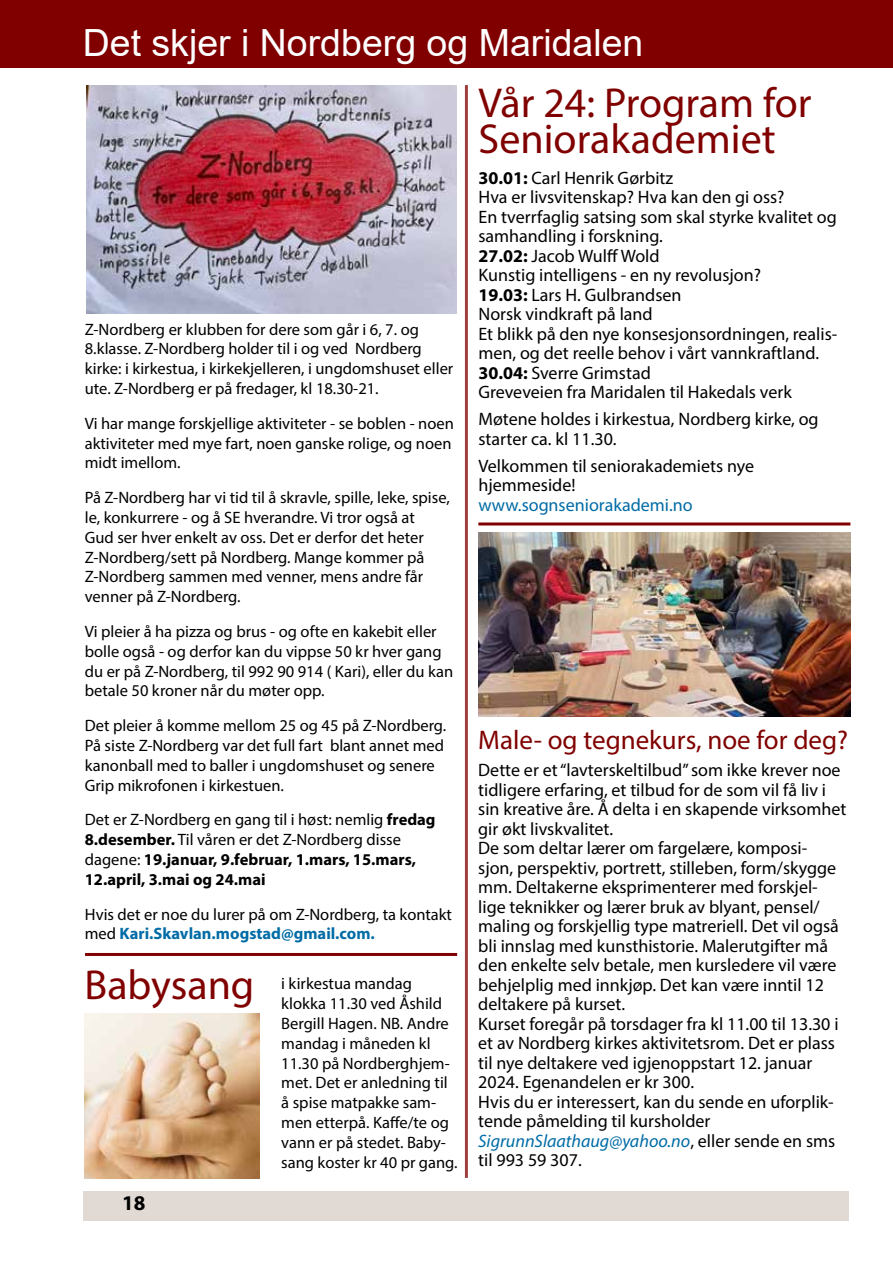
<style>
.page{position:relative;width:893px;height:1263px;background:#fff}
.page>*{position:absolute;margin:0;border:0;box-sizing:border-box;transform-origin:0 0}
.t1{font:42px/36px "Myriad Pro";color:#800000}
.t2{font:37.5px "Arial";color:#fff}
.t3{font:27px "Myriad Pro";color:#800000}
.t4{font:700 21px "Myriad Pro";color:#000}
.t5{font:18px/19.5px "Myriad Pro";color:#000}
.t6{font:18px "Myriad Pro";color:#006ca6}
.t7{font:16.5px/19.8px "Myriad Pro";color:#000}
.t8{font:700 16.5px/19.8px "Myriad Pro";color:#000}
.s1{font-weight:400}
.s2{font-weight:700;color:#006ca6}
.s3{font-weight:700}
.s4{font-style:italic;color:#006ca6}
</style>
<div class="page">
<div style="left:83px;top:1191px;width:766px;height:30px;background:#e0d9d4"></div>
<hr style="left:465px;top:85px;width:3px;height:1093px;background:#800000">
<img style="left:84px;top:1013px;width:176px;height:165px">
<div style="left:0;top:0;width:893px;height:68px;background:#800000"></div>
<img style="left:86px;top:85px;width:371px;height:228px">
<hr style="left:85px;top:953px;width:372px;height:3px;background:#800000">
<hr style="left:478px;top:522px;width:372px;height:3px;background:#800000">
<img style="left:478px;top:532px;width:372px;height:184px">
<h2 class="t2" style="left:83px;top:17px;width:562px">Det skjer i Nordberg og Maridalen</h2>
<p class="t7" style="left:85px;top:319px;width:370px">Z-Nordberg er klubben for dere som går i 6, 7. og 8.klasse. Z-Nordberg holder til i og ved Nordberg kirke: i kirkestua, i kirkekjelleren, i ungdomshuset eller ute. Z-Nordberg er på fredager, kl 18.30-21.</p>
<p class="t7" style="left:85px;top:413px;width:371px">Vi har mange forskjellige aktiviteter - se boblen - noen aktiviteter med mye fart, noen ganske rolige, og noen midt imellom.</p>
<p class="t7" style="left:85px;top:487px;width:366px">På Z-Nordberg har vi tid til å skravle, spille, leke, spise, le, konkurrere - og å SE hverandre. Vi tror også at<br>Gud ser hver enkelt av oss. Det er derfor det heter Z-Nordberg/sett på Nordberg. Mange kommer på Z-Nordberg sammen med venner, mens andre får venner på Z-Nordberg.</p>
<p class="t7" style="left:85px;top:621px;width:370px">Vi pleier å ha pizza og brus - og ofte en kakebit eller bolle også - og derfor kan du vippse 50 kr hver gang du er på Z-Nordberg, til 992 90 914 ( Kari), eller du kan betale 50 kroner når du møter opp.</p>
<p class="t7" style="left:85px;top:715px;width:363px">Det pleier å komme mellom 25 og 45 på Z-Nordberg.<br>På siste Z-Nordberg var det full fart blant annet med kanonball med to baller i ungdomshuset og senere Grip mikrofonen i kirkestuen.</p>
<p class="t8" style="left:85px;top:809px;width:352px"><span class="s1">Det er Z-Nordberg en gang til i høst: nemlig</span> fredag 8.desember. <span class="s1">Til våren er det Z-Nordberg disse dagene:</span> 19.januar, 9.februar, 1.mars, 15.mars, 12.april, 3.mai og 24.mai</p>
<p class="t7" style="left:85px;top:904px;width:369px">Hvis det er noe du lurer på om Z-Nordberg, ta kontakt med <span class="s2">Kari.Skavlan.mogstad@gmail.com.</span></p>
<h1 class="t1" style="left:85px;top:967px;width:171px">Babysang</h1>
<p class="t4" style="left:122px;top:1189px;width:25px">18</p>
<p class="t7" style="left:281px;top:974px;width:178px">i kirkestua mandag klokka 11.30 ved Åshild<br>Bergill Hagen. NB. Andre mandag i måneden kl<br>11.30 på Nordberghjem&shy;met. Det er anledning til å spise matpakke sam&shy;men etterpå. Kaffe/te og vann er på stedet. Baby&shy;sang koster kr 40 pr gang.</p>
<h1 class="t1" style="left:478px;top:84px;width:335px">Vår 24: Program for<br>Seniorakademiet</h1>
<p class="t5" style="left:478px;top:168px;width:360px"><span class="s3">30.01:</span> Carl Henrik Gørbitz<br>Hva er livsvitenskap? Hva kan den gi oss?<br>En tverrfaglig satsing som skal styrke kvalitet og samhandling i forskning.<br><span class="s3">27.02:</span> Jacob Wulff Wold<br>Kunstig intelligens - en ny revolusjon?<br><span class="s3">19.03:</span> Lars H. Gulbrandsen<br>Norsk vindkraft på land<br>Et blikk på den nye konsesjonsordningen, realis&shy;men, og det reelle behov i vårt vannkraftland.<br><span class="s3">30.04:</span> Sverre Grimstad<br>Greveveien fra Maridalen til Hakedals verk</p>
<p class="t5" style="left:478px;top:409px;width:342px">Møtene holdes i kirkestua, Nordberg kirke, og starter ca. kl 11.30.</p>
<p class="t5" style="left:478px;top:455px;width:277px">Velkommen til seniorakademiets nye hjemmeside!</p>
<p class="t6" style="left:478px;top:493px;width:216px">www.sognseniorakademi.no</p>
<h3 class="t3" style="left:478px;top:724px;width:371px">Male- og tegnekurs, noe for deg?</h3>
<p class="t5" style="left:478px;top:760px;width:370px">Dette er et “lavterskeltilbud” som ikke krever noe tidligere erfaring, et tilbud for de som vil få liv i sin kreative åre. Å delta i en skapende virksomhet gir økt livskvalitet.<br>De som deltar lærer om fargelære, komposi&shy;sjon, perspektiv, portrett, stilleben, form/skygge mm. Deltakerne eksprimenterer med forskjel&shy;lige teknikker og lærer bruk av blyant, pensel/ maling og forskjellig type matreriell. Det vil også bli innslag med kunsthistorie. Malerutgifter må den enkelte selv betale, men kursledere vil være behjelplig med innkjøp. Det kan være inntil 12 deltakere på kurset.<br>Kurset foregår på torsdager fra kl 11.00 til 13.30 i et av Nordberg kirkes aktivitetsrom. Det er plass til nye deltakere ved igjenoppstart 12. januar 2024. Egenandelen er kr 300.<br>Hvis du er interessert, kan du sende en uforplik&shy;tende påmelding til kursholder <span class="s4">SigrunnSlaathaug@yahoo.no</span>, eller sende en sms til 993 59 307.</p>
</div>
